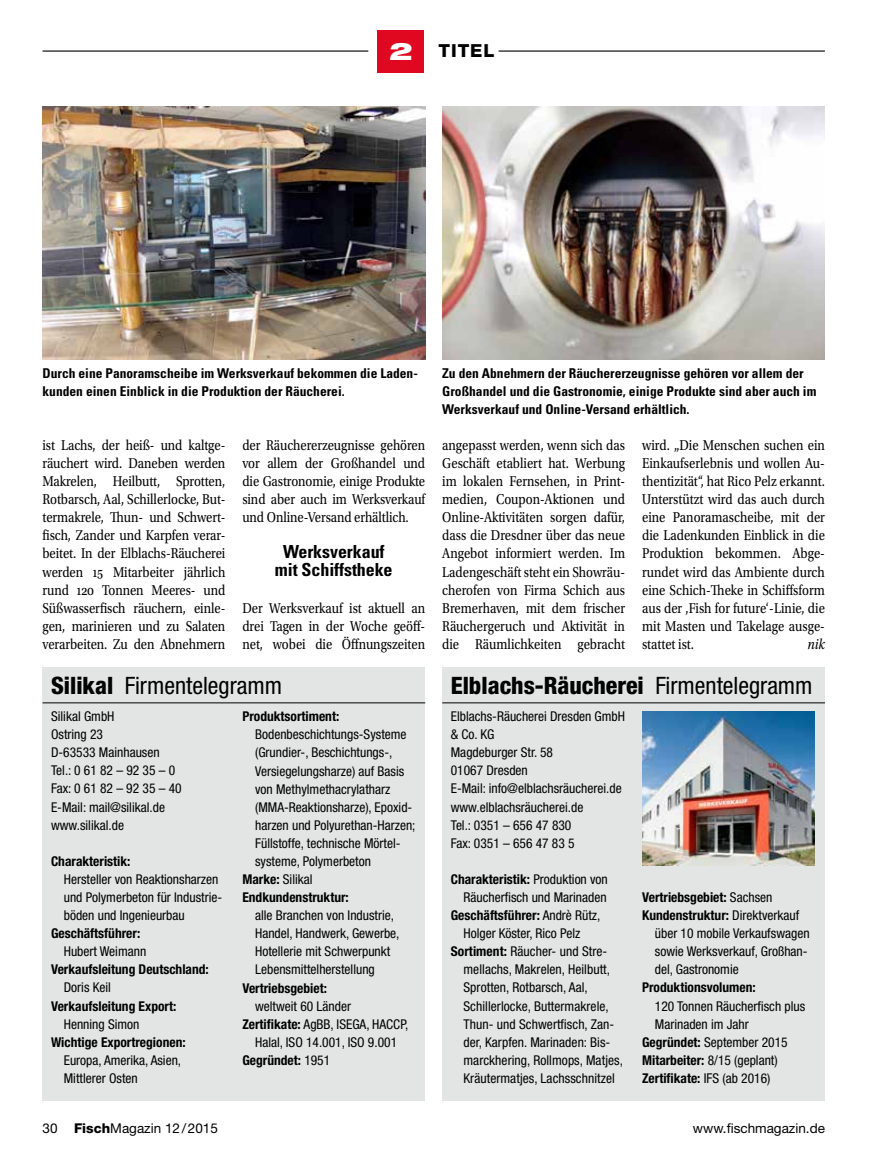
<style>
.page{position:relative;width:893px;height:1170px;background:#fff}
.page>*{position:absolute;margin:0;border:0;box-sizing:border-box;transform-origin:0 0}
.t1{font:800 condensed 24px "Helvetica Neue LT Std";color:#000}
.t2{font:condensed 24px "Helvetica Neue LT Std";color:#000}
.t3{font:900 expanded 24px "Helvetica Neue LT Std";color:#fff}
.t4{font:700 condensed 18px/18px "Univers LT Std";letter-spacing:-.005em;color:#000;text-align:center}
.t5{font:800 18px "Helvetica Neue LT Std";letter-spacing:.05em;color:#000}
.t6{font:15px/18.1px "Utopia Std";letter-spacing:-.005em;color:#000;text-align:justify;scale:.85 1}
.t7{font:italic 15px "Utopia Std";color:#000;scale:.85 1}
.t8{font:condensed 13.5px/18.1px "Helvetica Neue LT Std";color:#000}
.t9{font:700 condensed 13.5px "Helvetica Neue LT Std";color:#000}
.t10{font:700 condensed 13.5px/18.1px "Univers LT Std";color:#000}
.t11{font:13.5px "Helvetica Neue LT Std";color:#000}
.s1{font-weight:800}
.s2{font-weight:700}
.s3{font-weight:400}
</style>
<div class="page">
<div style="left:377px;top:30px;width:47px;height:42px;background:#e00821"></div>
<hr style="left:43px;top:50px;width:325px;height:2px;background:#000">
<hr style="left:499px;top:50px;width:326px;height:2px;background:#000">
<div style="left:442px;top:666px;width:383px;height:434px;background:#e3e4e4"></div>
<hr style="left:442px;top:702px;width:383px;height:1px;background:#000">
<img style="left:642px;top:711px;width:172px;height:154px">
<div style="left:43px;top:666px;width:382px;height:434px;background:#e3e4e4"></div>
<hr style="left:43px;top:702px;width:382px;height:1px;background:#000">
<img style="left:43px;top:106px;width:382px;height:253px">
<img style="left:442px;top:106px;width:383px;height:253px">
<h1 class="t3" style="left:389px;top:35px;width:25px">2</h1>
<h2 class="t5" style="left:439px;top:40px;width:57px">TITEL</h2>
<p class="t10" style="left:43px;top:363px;width:377px">Durch eine Panoramscheibe im Werksverkauf bekommen die Laden&shy;kunden einen Einblick in die Produktion der Räucherei.</p>
<p class="t10" style="left:442px;top:363px;width:376px">Zu den Abnehmern der Räuchererzeugnisse gehören vor allem der<br>Großhandel und die Gastronomie, einige Produkte sind aber auch im<br>Werksverkauf und Online-Versand erhältlich.</p>
<p class="t6" style="left:43px;top:436px;width:217px">ist Lachs, der heiß- und kaltge&shy;räuchert wird. Daneben werden Makrelen, Heilbutt, Sprotten, Rotbarsch, Aal, Schillerlocke, But&shy;termakrele, Thun- und Schwert&shy;fisch, Zander und Karpfen verar&shy;beitet. In der Elblachs-Räucherei werden 15 Mitarbeiter jährlich rund 120 Tonnen Meeres- und Süßwasserfisch räuchern, einle&shy;gen, marinieren und zu Salaten verarbeiten. Zu den Abnehmern</p>
<p class="t6" style="left:242px;top:436px;width:217px">der Räuchererzeugnisse gehören vor allem der Großhandel und die Gastronomie, einige Produkte sind aber auch im Werksverkauf und Online-Versand erhältlich.</p>
<h2 class="t4" style="left:275px;top:543px;width:119px">Werksverkauf mit Schiffstheke</h2>
<p class="t6" style="left:242px;top:599px;width:217px">Der Werksverkauf ist aktuell an drei Tagen in der Woche geöff&shy;net, wobei die Öffnungszeiten</p>
<h1 class="t2" style="left:51px;top:671px;width:233px"><span class="s1">Silikal</span> Firmentelegramm</h1>
<p class="t8" style="left:51px;top:707px;width:132px">Silikal GmbH<br>Ostring 23<br>D-63533 Mainhausen<br>Tel.: 0 61 82 – 92 35 – 0<br>Fax: 0 61 82 – 92 35 – 40<br>E-Mail: mail@silikal.de www.silikal.de</p>
<p class="t9" style="left:51px;top:852px;width:81px">Charakteristik:</p>
<p class="t8" style="left:64px;top:869px;width:160px">Hersteller von Reaktionsharzen und Polymerbeton für Industrie&shy;böden und Ingenieurbau</p>
<p class="t9" style="left:51px;top:925px;width:91px">Geschäftsführer:</p>
<p class="t8" style="left:64px;top:942px;width:84px">Hubert Weimann</p>
<p class="t9" style="left:51px;top:961px;width:159px">Verkaufsleitung Deutschland:</p>
<p class="t8" style="left:64px;top:978px;width:49px">Doris Keil</p>
<p class="t9" style="left:51px;top:997px;width:127px">Verkaufsleitung Export:</p>
<p class="t8" style="left:64px;top:1014px;width:77px">Henning Simon</p>
<p class="t9" style="left:51px;top:1033px;width:136px">Wichtige Exportregionen:</p>
<p class="t8" style="left:64px;top:1050px;width:119px">Europa, Amerika, Asien,<br>Mittlerer Osten</p>
<p class="t9" style="left:242px;top:708px;width:98px">Produktsortiment:</p>
<p class="t8" style="left:255px;top:725px;width:153px">Bodenbeschichtungs-Systeme</p>
<p class="t8" style="left:255px;top:743px;width:139px">(Grundier-, Beschichtungs-,</p>
<p class="t8" style="left:255px;top:761px;width:151px">Versiegelungsharze) auf Basis</p>
<p class="t8" style="left:255px;top:779px;width:137px">von Methylmethacrylatharz</p>
<p class="t8" style="left:255px;top:797px;width:159px">(MMA-Reaktionsharze), Epoxid-</p>
<p class="t8" style="left:255px;top:815px;width:162px">harzen und Polyurethan-Harzen;</p>
<p class="t8" style="left:255px;top:833px;width:147px">Füllstoffe, technische Mörtel-</p>
<p class="t8" style="left:255px;top:851px;width:117px">systeme, Polymerbeton</p>
<p class="t8" style="left:242px;top:870px;width:72px"><span class="s2">Marke:</span> Silikal</p>
<p class="t9" style="left:242px;top:889px;width:108px">Endkundenstruktur:</p>
<p class="t8" style="left:255px;top:906px;width:146px">alle Branchen von Industrie,<br>Handel, Handwerk, Gewerbe,<br>Hotellerie mit Schwerpunkt<br>Lebensmittelherstellung</p>
<p class="t9" style="left:242px;top:979px;width:86px">Vertriebsgebiet:</p>
<p class="t8" style="left:255px;top:996px;width:97px">weltweit 60 Länder</p>
<p class="t8" style="left:242px;top:1014px;width:167px"><span class="s2">Zertifikate:</span> AgBB, ISEGA, HACCP,</p>
<p class="t8" style="left:255px;top:1032px;width:144px">Halal, ISO 14.001, ISO 9.001</p>
<p class="t9" style="left:242px;top:1051px;width:89px">Gegründet: <span class="s3">1951</span></p>
<p class="t6" style="left:442px;top:436px;width:217px">angepasst werden, wenn sich das Geschäft etabliert hat. Werbung im lokalen Fernsehen, in Print&shy;medien, Coupon-Aktionen und Online-Aktivitäten sorgen dafür, dass die Dresdner über das neue Angebot informiert werden. Im Ladengeschäft steht ein Showräu&shy;cherofen von Firma Schich aus Bremerhaven, mit dem frischer Räuchergeruch und Aktivität in die Räumlichkeiten gebracht</p>
<p class="t6" style="left:642px;top:436px;width:217px">wird. „Die Menschen suchen ein Einkaufserlebnis und wollen Au&shy;thentizität“, hat Rico Pelz erkannt.<br>Unterstützt wird das auch durch eine Panoramascheibe, mit der die Ladenkunden Einblick in die Produktion bekommen. Abge&shy;rundet wird das Ambiente durch eine Schich-Theke in Schiffsform aus der ,Fish for future‘-Linie, die mit Masten und Takelage ausge&shy;stattet ist.</p>
<p class="t7" style="left:808px;top:636px;width:22px">nik</p>
<h1 class="t1" style="left:451px;top:670px;width:363px">Elblachs-Räucherei <span class="s3">Firmentelegramm</span></h1>
<p class="t8" style="left:451px;top:707px;width:176px">Elblachs-Räucherei Dresden GmbH &amp; Co. KG<br>Magdeburger Str. 58<br>01067 Dresden<br>E-Mail: info@elblachsräucherei.de www.elblachsräucherei.de<br>Tel.: 0351 – 656 47 830<br>Fax: 0351 – 656 47 83 5</p>
<p class="t9" style="left:451px;top:870px;width:159px">Charakteristik: <span class="s3">Produktion von</span></p>
<p class="t8" style="left:463px;top:888px;width:145px">Räucherfisch und Marinaden</p>
<p class="t9" style="left:451px;top:907px;width:151px">Geschäftsführer: <span class="s3">Andrè Rütz,</span></p>
<p class="t8" style="left:463px;top:924px;width:118px">Holger Köster, Rico Pelz</p>
<p class="t8" style="left:451px;top:942px;width:158px"><span class="s2">Sortiment:</span> Räucher- und Stre-</p>
<p class="t8" style="left:463px;top:960px;width:148px">mellachs, Makrelen, Heilbutt,</p>
<p class="t8" style="left:463px;top:978px;width:126px">Sprotten, Rotbarsch, Aal,</p>
<p class="t8" style="left:463px;top:996px;width:147px">Schillerlocke, Buttermakrele,</p>
<p class="t8" style="left:463px;top:1014px;width:152px">Thun- und Schwertfisch, Zan-</p>
<p class="t8" style="left:463px;top:1032px;width:148px">der, Karpfen. Marinaden: Bis-</p>
<p class="t8" style="left:463px;top:1050px;width:161px">marckhering, Rollmops, Matjes,</p>
<p class="t8" style="left:463px;top:1068px;width:153px">Kräutermatjes, Lachsschnitzel</p>
<p class="t9" style="left:642px;top:889px;width:132px">Vertriebsgebiet: <span class="s3">Sachsen</span></p>
<p class="t9" style="left:642px;top:907px;width:159px">Kundenstruktur: <span class="s3">Direktverkauf</span></p>
<p class="t8" style="left:655px;top:924px;width:156px">über 10 mobile Verkaufswagen</p>
<p class="t8" style="left:655px;top:942px;width:154px">sowie Werksverkauf, Großhan-</p>
<p class="t8" style="left:655px;top:960px;width:85px">del, Gastronomie</p>
<p class="t9" style="left:642px;top:979px;width:115px">Produktionsvolumen:</p>
<p class="t8" style="left:655px;top:996px;width:152px">120 Tonnen Räucherfisch plus</p>
<p class="t8" style="left:655px;top:1014px;width:95px">Marinaden im Jahr</p>
<p class="t8" style="left:642px;top:1032px;width:147px"><span class="s2">Gegründet:</span> September 2015</p>
<p class="t8" style="left:642px;top:1050px;width:137px"><span class="s2">Mitarbeiter:</span> 8/15 (geplant)</p>
<p class="t9" style="left:642px;top:1069px;width:130px">Zertifikate: <span class="s3">IFS (ab 2016)</span></p>
<p class="t11" style="left:43px;top:1119px;width:177px">30 <span class="s1">Fisch</span>Magazin 12/2015</p>
<p class="t11" style="left:693px;top:1119px;width:133px">www.fischmagazin.de</p>
</div>
